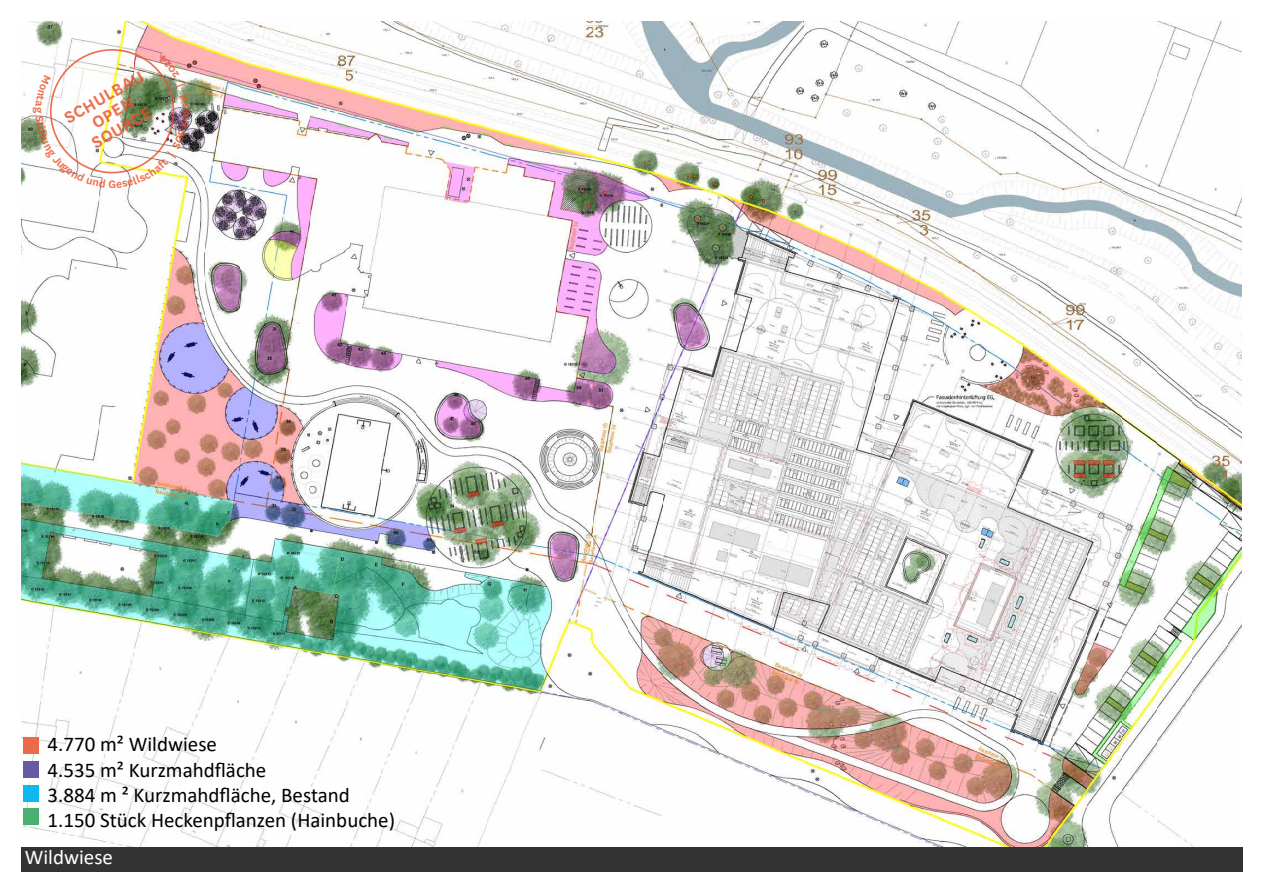
<style>
.page{position:relative;width:1263px;height:893px;background:#fff}
.page>*{position:absolute;margin:0;border:0;box-sizing:border-box;transform-origin:0 0}
.t1{font:21px/25.2px "Calibri";color:#000}
.t2{font:21px "Calibri";color:#fff}
.t3{font:600 18.9px/17.7px "National";color:#e94e25;text-align:center}
</style>
<div class="page">
<img style="left:21px;top:21px;width:1221px;height:825px">
<div style="left:21px;top:847px;width:1222px;height:25px;background:#333"></div>
<div style="left:23px;top:737px;width:15px;height:16px;background:#ed694b"></div>
<div style="left:23px;top:761px;width:15px;height:17px;background:#6859a2"></div>
<div style="left:23px;top:808px;width:15px;height:17px;background:#49b170"></div>
<div style="left:23px;top:785px;width:15px;height:16px;background:#0bbbef"></div>
<img style="left:26px;top:25px;width:172px;height:172px">
<p class="t3" style="left:61px;top:110px;width:90px;rotate:-30deg">SCHULBAU<br>OPEN<br>SOURCE</p>
<p class="t1" style="left:48px;top:731px;width:349px">4.770 m² Wildwiese<br>4.535 m² Kurzmahdfläche<br>3.884 m ² Kurzmahdfläche, Bestand<br>1.150 Stück Heckenpflanzen (Hainbuche)</p>
<p class="t2" style="left:25px;top:842px;width:90px">Wildwiese</p>
</div>
